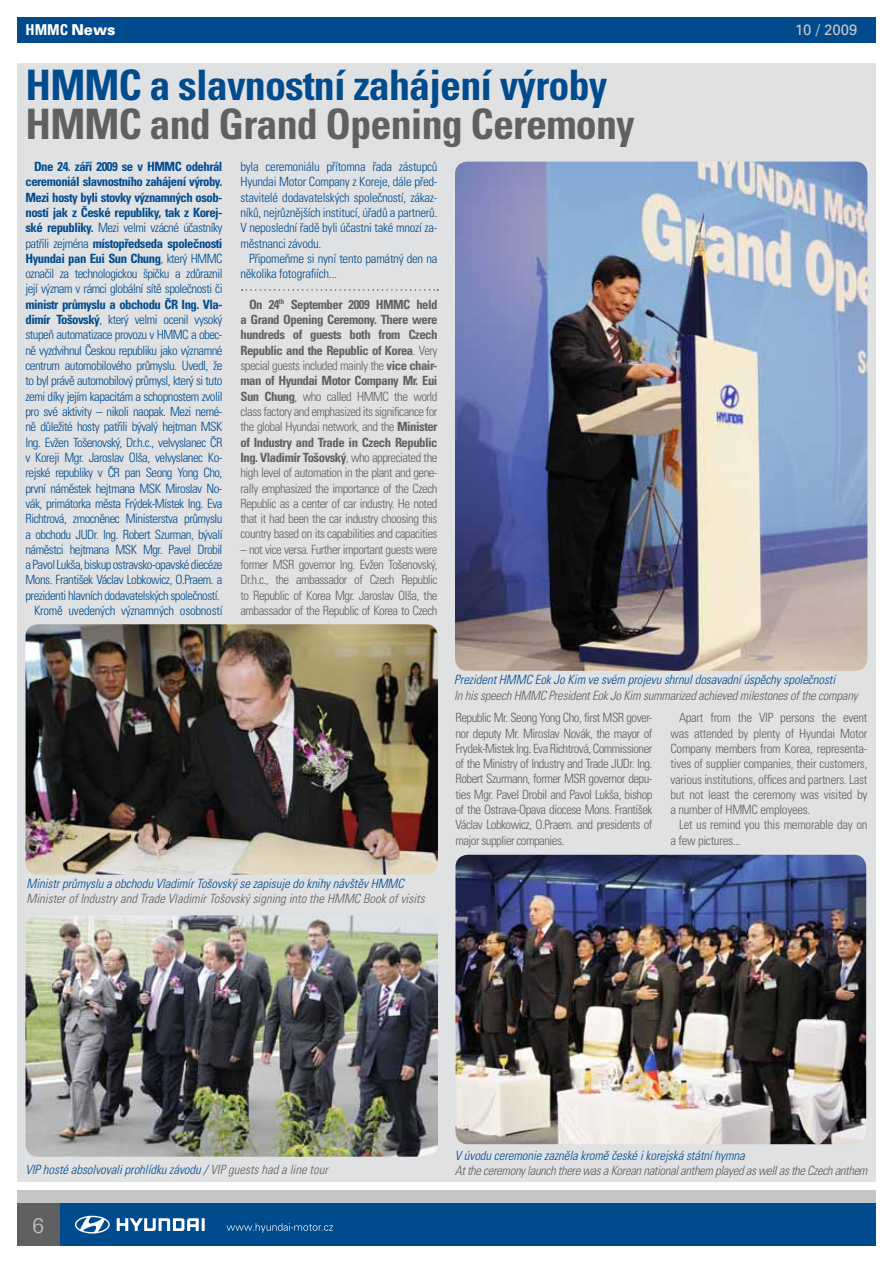
<style>
.page{position:relative;width:893px;height:1263px;background:#fff}
.page>*{position:absolute;margin:0;border:0;box-sizing:border-box;transform-origin:0 0}
.t1{font:700 condensed 42px "Univers CE";letter-spacing:-.02em;color:#004b8d}
.t2{font:700 condensed 42px "Univers CE";letter-spacing:-.02em;color:#5f6062}
.t3{font:300 21px "Univers CE";color:#c4c6c8}
.t4{font:700 condensed 15px "Univers CE";color:#fff}
.t5{font:15px "Univers CE";color:#c4c6c8}
.t6{font:300 condensed 12.75px/15.3px "Univers CE";letter-spacing:-.04em;color:#5f6062;text-align:justify}
.t7{font:300 condensed 12.75px/15.3px "Univers CE";letter-spacing:-.04em;color:#004b8d;text-align:right}
.t8{font:700 condensed 12.75px/15.3px "Univers CE";letter-spacing:-.04em;color:#004b8d;text-align:justify}
.t9{font:italic 300 condensed 12.75px "Univers CE";letter-spacing:-.005em;color:#004b8d}
.t10{font:italic 300 condensed 12.75px "Univers CE";letter-spacing:-.02em;color:#5f6062}
.t11{font:italic 300 condensed 12.75px "Univers CE";color:#5f6062}
.t12{font:300 condensed 12.75px/15.3px "Univers CE";letter-spacing:-.02em;color:#004b8d}
.t13{font:300 condensed 12.75px/15.3px "Univers CE";letter-spacing:-.02em;color:#5f6062}
.s1{font-weight:900;font-stretch:normal}
.s2{font-weight:300}
.s3{font-weight:700}
.s4{color:#5f6062}
</style>
<div class="page">
<div style="left:17px;top:1191px;width:859px;height:25px;background:#c4c6c8"></div>
<div style="left:17px;top:17px;width:859px;height:26px;background:#004b8d"></div>
<div style="left:17px;top:1203px;width:859px;height:43px;background:#004b8d"></div>
<div style="left:17px;top:1203px;width:43px;height:43px;background:#5f6062"></div>
<svg style="left:75px;top:1216px;width:35px;height:17px"></svg>
<svg style="left:117px;top:1218px;width:88px;height:13px"></svg>
<svg style="left:227px;top:1223px;width:106px;height:10px"></svg>
<div style="left:17px;top:64px;width:859px;height:1118px;background:#e0e1e2"></div>
<img style="left:26px;top:624px;width:412px;height:250px">
<img style="left:26px;top:915px;width:412px;height:242px">
<img style="left:455px;top:855px;width:411px;height:289px">
<img style="left:455px;top:162px;width:412px;height:509px">
<svg style="left:242px;top:289px;width:196px;height:2px"></svg>
<p class="t4" style="left:26px;top:22px;width:91px">HMMC <span class="s1">News</span></p>
<p class="t5" style="left:795px;top:22px;width:64px">10 / 2009</p>
<h1 class="t1" style="left:26px;top:61px;width:583px">HMMC a slavnostní zahájení výroby</h1>
<h1 class="t2" style="left:26px;top:100px;width:611px">HMMC and Grand Opening Ceremony</h1>
<p class="t8" style="left:26px;top:159px;width:199px;text-indent:9px">Dne 24. září 2009 se v HMMC odehrál ceremoniál slavnostního zahájení výroby.<br>Mezi hosty byli stovky významných osob&shy;ností jak z České republiky, tak z Korej&shy;ské republiky. <span class="s2">Mezi velmi vzácné účastníky patřili zejména</span> místopředseda společnosti Hyundai pan Eui Sun Chung<span class="s2">, který HMMC označil za technologickou špičku a zdůraznil její význam v rámci globální sítě společnosti či</span></p>
<p class="t7" style="left:26px;top:297px;width:199px"><span class="s3">ministr průmyslu a obchodu ČR Ing. Vla&shy;dimír Tošovský</span>, který velmi ocenil vysoký stupeň automatizace provozu v HMMC a obec&shy;ně vyzdvihnul Českou republiku jako významné centrum automobilového průmyslu. Uvedl, že to byl právě automobilový průmysl, který si tuto zemi díky jejím kapacitám a schopnostem zvolil pro své aktivity – nikoli naopak. Mezi nemé&shy;ně důležité hosty patřili bývalý hejtman MSK Ing. Evžen Tošenovský, Dr.h.c., velvyslanec ČR v Koreji Mgr. Jaroslav Olša, velvyslanec Ko&shy;rejské republiky v ČR pan Seong Yong Cho, první náměstek hejtmana MSK Miroslav No&shy;vák, primátorka města Frýdek-Místek Ing. Eva Richtrová, zmocněnec Ministerstva průmyslu a obchodu JUDr. Ing. Robert Szurman, bývalí náměstci hejtmana MSK Mgr. Pavel Drobil a Pavol Lukša, biskup ostravsko-opavské diecéze Mons. František Václav Lobkowicz, O.Praem. a prezidenti hlavních dodavatelských společností.<br>Kromě uvedených významných osobností</p>
<p class="t7" style="left:240px;top:159px;width:198px;text-align:justify">byla ceremoniálu přítomna řada zástupců Hyundai Motor Company z Koreje, dále před&shy;stavitelé dodavatelských společností, zákaz&shy;níků, nejrůznějších institucí, úřadů a partnerů.<br>V neposlední řadě byli účastni také mnozí za&shy;městnanci závodu.</p>
<p class="t12" style="left:240px;top:251px;width:198px;text-indent:9px">Připomeňme si nyní tento památný den na několika fotografiích...</p>
<p class="t6" style="left:240px;top:297px;width:199px;text-indent:9px"><span class="s3">On 24</span><sup>th</sup> <span class="s3">September 2009 HMMC held a Grand Opening Ceremony. There were hundreds of guests both from Czech Republic and the Republic of Korea</span>. Very special guests included mainly the <span class="s3">vice chair&shy;man of Hyundai Motor Company Mr. Eui Sun Chung</span>, who called HMMC the world class factory and emphasized its significance for the global Hyundai network, and the <span class="s3">Minister of Industry and Trade in Czech Republic Ing. Vladimír Tošovský</span>, who appreciated the high level of automation in the plant and gene&shy;rally emphasized the importance of the Czech Republic as a center of car industry. He noted that it had been the car industry choosing this country based on its capabilities and capacities</p>
<p class="t6" style="left:240px;top:542px;width:198px">– not vice versa. Further important guests were former MSR governor Ing. Evžen Tošenovský, Dr.h.c., the ambassador of Czech Republic to Republic of Korea Mgr. Jaroslav Olša, the ambassador of the Republic of Korea to Czech</p>
<p class="t9" style="left:27px;top:876px;width:379px">Ministr průmyslu a obchodu Vladimír Tošovský se zapisuje do knihy návštěv HMMC</p>
<p class="t11" style="left:27px;top:891px;width:400px">Minister of Industry and Trade Vladimír Tošovský signing into the HMMC Book of visits</p>
<p class="t9" style="left:454px;top:672px;width:382px">Prezident HMMC Eok Jo Kim ve svém projevu shrnul dosavadní úspěchy společnosti</p>
<p class="t10" style="left:454px;top:688px;width:405px">In his speech HMMC President Eok Jo Kim summarized achieved milestones of the company</p>
<p class="t6" style="left:455px;top:710px;width:199px">Republic Mr. Seong Yong Cho, first MSR gover&shy;nor deputy Mr. Miroslav Novák, the mayor of Frydek-Mistek Ing. Eva Richtrová, Commissioner of the Ministry of Industry and Trade JUDr. Ing.<br>Robert Szurmann, former MSR governor depu&shy;ties Mgr. Pavel Drobil and Pavol Lukša, bishop of the Ostrava-Opava diocese Mons. František Václav Lobkowicz, O.Praem. and presidents of major supplier companies.</p>
<p class="t6" style="left:670px;top:710px;width:199px;text-indent:9px">Apart from the VIP persons the event was attended by plenty of Hyundai Motor Company members from Korea, representa&shy;tives of supplier companies, their customers, various institutions, offices and partners. Last but not least the ceremony was visited by a number of HMMC employees.</p>
<p class="t13" style="left:670px;top:817px;width:198px;text-indent:9px">Let us remind you this memorable day on a few pictures...</p>
<p class="t9" style="left:26px;top:1162px;width:304px">VIP hosté absolvovali prohlídku závodu / <span class="s4">VIP guests had a line tour</span></p>
<h2 class="t3" style="left:32px;top:1213px;width:13px">6</h2>
<p class="t9" style="left:455px;top:1148px;width:291px">V úvodu ceremonie zazněla kromě české i korejská státní hymna</p>
<p class="t10" style="left:455px;top:1164px;width:414px">At the ceremony launch there was a Korean national anthem played as well as the Czech anthem</p>
</div>
